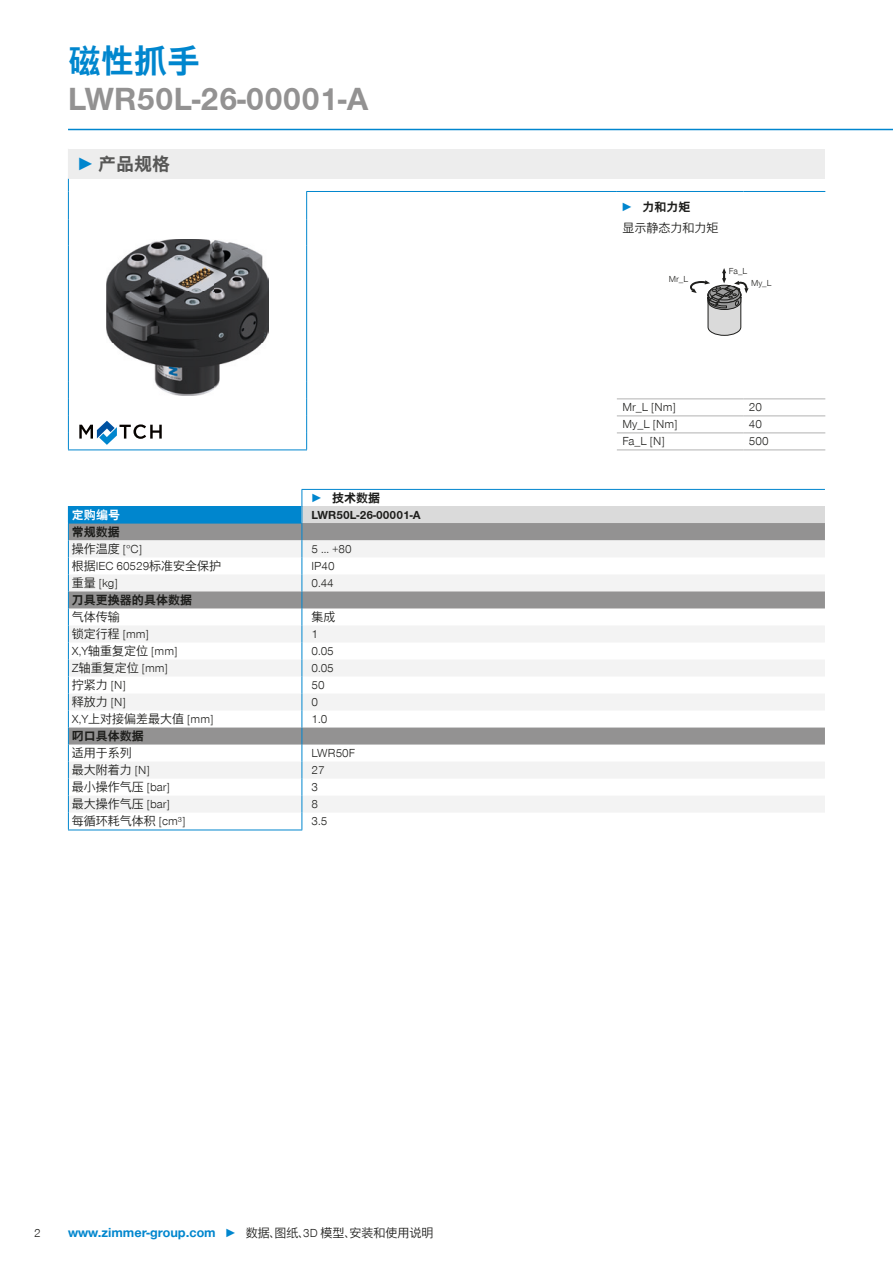
<style>
.page{position:relative;width:893px;height:1263px;background:#fff}
.page>*{position:absolute;margin:0;border:0;box-sizing:border-box;transform-origin:0 0}
.t1{font:700 33px "Zimmer Group Sans Global";color:#939292}
.t2{font:700 33px "Zimmer Group Sans Global";color:#0086ce}
.t3{font:700 18px "Zimmer Group Sans Global";color:#575756}
.t4{font:700 13.5px "Zimmer Group Sans Global";color:#0086ce}
.t5{font:300 12px/20.9px "Zimmer Group Sans Global";color:#1d1d1b}
.t6{font:700 12px "Zimmer Group Sans Global";color:#1d1d1b}
.t7{font:700 12px "Zimmer Group Sans Global";color:#fff}
.t8{font:300 9px "Zimmer Group Sans Global";color:#1d1d1b}
.s1{font-family:"Zimmer Group Sans";color:#0086ce}
.s2{color:#0086ce}
.s3{font-weight:300;font-size:12px}
.s4{font-weight:300;font-size:12px;color:#1d1d1b}
.s5{font-family:"Zimmer Group Sans";font-weight:700;color:#0086ce}
.s6{font-weight:700}
</style>
<div class="page">
<svg style="left:79px;top:421px;width:83px;height:24px"></svg>
<hr style="left:68px;top:129px;width:825px;height:1px;background:#0086ce">
<div style="left:68px;top:149px;width:757px;height:30px;background:#ededed"></div>
<hr style="left:68px;top:449px;width:239px;height:1px;background:#0086ce">
<hr style="left:306px;top:191px;width:311px;height:1px;background:#0086ce">
<hr style="left:617px;top:191px;width:126px;height:1px;background:#0086ce">
<hr style="left:743px;top:191px;width:82px;height:1px;background:#0086ce">
<hr style="left:617px;top:398px;width:126px;height:1px;background:#b2b2b2">
<hr style="left:743px;top:398px;width:82px;height:1px;background:#b2b2b2">
<hr style="left:617px;top:415px;width:126px;height:1px;background:#b2b2b2">
<hr style="left:743px;top:415px;width:82px;height:1px;background:#b2b2b2">
<hr style="left:617px;top:432px;width:126px;height:1px;background:#b2b2b2">
<hr style="left:743px;top:432px;width:82px;height:1px;background:#b2b2b2">
<svg style="left:306px;top:192px;width:1px;height:54px"></svg>
<hr style="left:68px;top:246px;width:1px;height:136px;background:#0086ce">
<hr style="left:306px;top:246px;width:1px;height:136px;background:#0086ce">
<svg style="left:68px;top:382px;width:1px;height:67px"></svg>
<svg style="left:306px;top:382px;width:1px;height:67px"></svg>
<svg style="left:68px;top:179px;width:1px;height:67px"></svg>
<hr style="left:617px;top:449px;width:126px;height:1px;background:#b2b2b2">
<hr style="left:743px;top:449px;width:82px;height:1px;background:#b2b2b2">
<img style="left:107px;top:239px;width:161px;height:157px">
<svg style="left:690px;top:268px;width:58px;height:68px"></svg>
<hr style="left:302px;top:489px;width:523px;height:1px;background:#0086ce">
<hr style="left:68px;top:830px;width:234px;height:1px;background:#0086ce">
<svg style="left:68px;top:490px;width:757px;height:340px"></svg>
<h1 class="t2" style="left:68px;top:42px;width:134px">磁性抓手</h1>
<h1 class="t1" style="left:68px;top:79px;width:302px">LWR50L-26-00001-A</h1>
<h2 class="t3" style="left:77px;top:153px;width:95px"><span class="s1">►</span> 产品规格</h2>
<p class="t6" style="left:311px;top:491px;width:71px"><span class="s2">►</span> 技术数据</p>
<p class="t7" style="left:72px;top:507px;width:50px">定购编号</p>
<p class="t6" style="left:311px;top:507px;width:111px">LWR50L-26-00001-A</p>
<p class="t6" style="left:72px;top:525px;width:49px">常规数据</p>
<p class="t5" style="left:72px;top:538px;width:72px">操作温度 [°C]</p>
<p class="t5" style="left:311px;top:538px;width:42px">5 ... +80</p>
<p class="t5" style="left:72px;top:555px;width:151px">根据IEC 60529标准安全保护</p>
<p class="t5" style="left:311px;top:555px;width:25px">IP40</p>
<p class="t5" style="left:72px;top:572px;width:47px">重量 [kg]</p>
<p class="t5" style="left:311px;top:572px;width:24px">0.44</p>
<p class="t6" style="left:72px;top:593px;width:122px">刀具更换器的具体数据</p>
<p class="t5" style="left:72px;top:606px;width:49px">气体传输</p>
<p class="t5" style="left:311px;top:606px;width:25px">集成</p>
<p class="t5" style="left:72px;top:623px;width:79px">锁定行程 [mm]</p>
<p class="t5" style="left:311px;top:623px;width:8px">1</p>
<p class="t5" style="left:72px;top:640px;width:107px">X,Y轴重复定位 [mm]</p>
<p class="t5" style="left:311px;top:640px;width:24px">0.05</p>
<p class="t5" style="left:72px;top:657px;width:98px">Z轴重复定位 [mm]</p>
<p class="t5" style="left:311px;top:657px;width:24px">0.05</p>
<p class="t5" style="left:72px;top:674px;width:55px">拧紧力 [N]</p>
<p class="t5" style="left:311px;top:674px;width:15px">50</p>
<p class="t5" style="left:72px;top:691px;width:55px">释放力 [N]</p>
<p class="t5" style="left:311px;top:691px;width:8px">0</p>
<p class="t5" style="left:72px;top:708px;width:143px">X,Y上对接偏差最大值 [mm]</p>
<p class="t5" style="left:311px;top:708px;width:17px">1.0</p>
<p class="t6" style="left:72px;top:729px;width:73px">叼口具体数据</p>
<p class="t5" style="left:72px;top:742px;width:61px">适用于系列</p>
<p class="t5" style="left:311px;top:742px;width:45px">LWR50F</p>
<p class="t5" style="left:72px;top:759px;width:79px">最大附着力 [N]</p>
<p class="t5" style="left:311px;top:759px;width:15px">27</p>
<p class="t5" style="left:72px;top:776px;width:100px">最小操作气压 [bar]</p>
<p class="t5" style="left:311px;top:776px;width:8px">3</p>
<p class="t5" style="left:72px;top:793px;width:100px">最大操作气压 [bar]</p>
<p class="t5" style="left:311px;top:793px;width:8px">8</p>
<p class="t5" style="left:72px;top:810px;width:115px">每循环耗气体积 [cm³]</p>
<p class="t5" style="left:311px;top:810px;width:17px">3.5</p>
<p class="t5" style="left:34px;top:1222px;width:8px">2</p>
<p class="t4" style="left:68px;top:1224px;width:367px">www.zimmer-group.com <span class="s3">►</span> <span class="s4">数据、图纸、3D 模型、安装和使用说明</span></p>
<p class="t5" style="left:621px;top:196px;width:99px"><span class="s5">►</span> <span class="s6">力和力矩<br></span>显示静态力和力矩</p>
<p class="t8" style="left:669px;top:274px;width:21px">Mr_L</p>
<p class="t8" style="left:729px;top:266px;width:20px">Fa_L</p>
<p class="t8" style="left:751px;top:278px;width:22px">My_L</p>
<p class="t5" style="left:622px;top:397px;width:55px">Mr_L [Nm]</p>
<p class="t5" style="left:749px;top:397px;width:15px">20</p>
<p class="t5" style="left:622px;top:414px;width:57px">My_L [Nm]</p>
<p class="t5" style="left:749px;top:414px;width:15px">40</p>
<p class="t5" style="left:622px;top:431px;width:44px">Fa_L [N]</p>
<p class="t5" style="left:749px;top:431px;width:21px">500</p>
</div>
